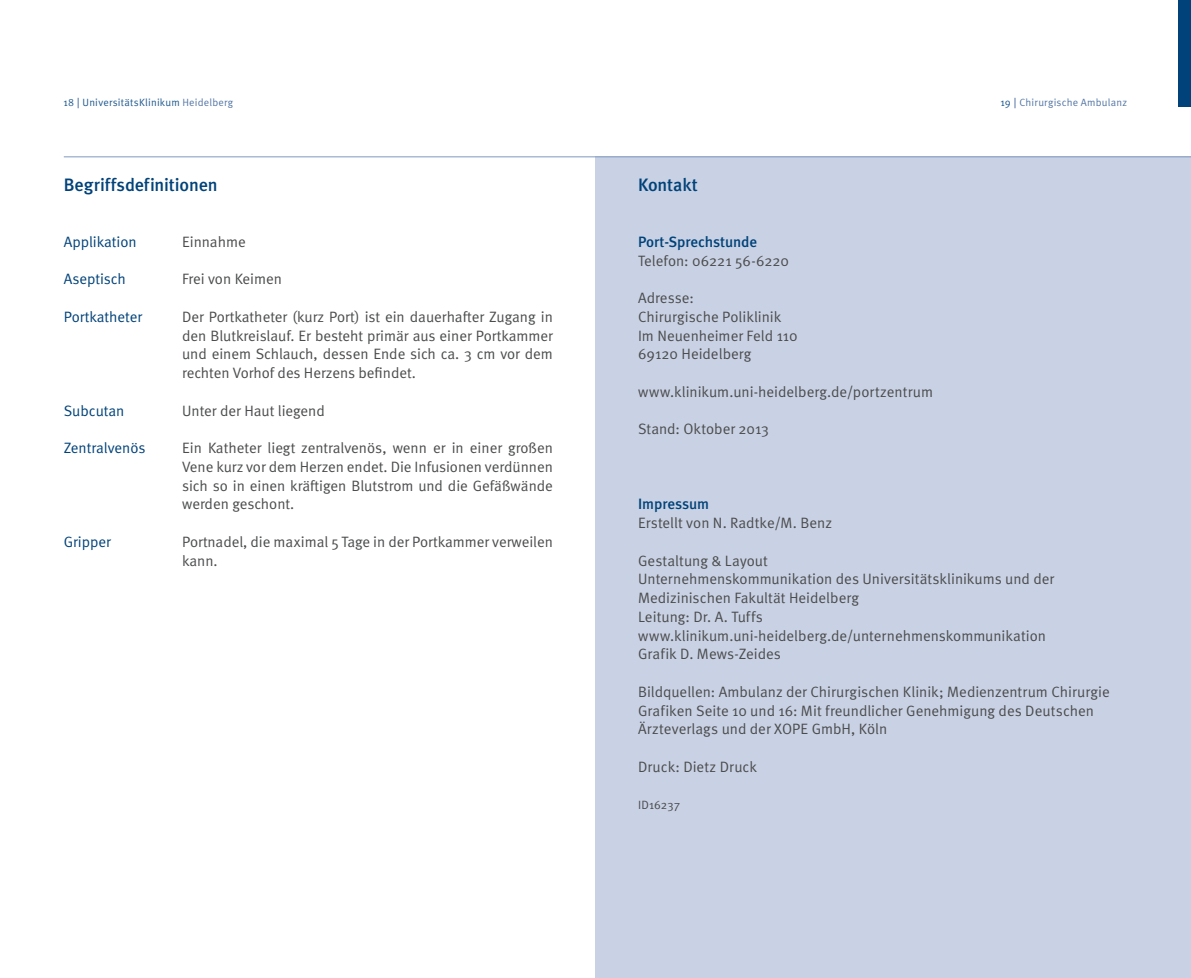
<style>
.page{position:relative;width:1191px;height:978px;background:#fff}
.page>*{position:absolute;margin:0;border:0;box-sizing:border-box;transform-origin:0 0}
.t1{font:500 18px "Meta";letter-spacing:-.005em;color:#004279}
.t2{font:15px/18.8px "Meta Normal";color:#4b4c4d}
.t3{font:15px "Meta Normal";color:#004279}
.t4{font:500 15px "Meta";letter-spacing:-.005em;color:#004279}
.t5{font:12px "Meta Normal";letter-spacing:.015em;color:#4b4c4d}
.t6{font:10.5px "Meta Normal";letter-spacing:.025em;color:#20598e}
.t7{font:10.5px "Meta Normal";letter-spacing:.02em;color:#5476a5}
.s1{color:#5476a5}
.s2{color:#20598e}
</style>
<div class="page">
<div style="left:1178px;top:0;width:13px;height:106px;background:#004279"></div>
<div style="left:595px;top:157px;width:596px;height:821px;background:#c9d2e4"></div>
<hr style="left:64px;top:156px;width:1127px;height:1px;background:#8198be">
<p class="t6" style="left:63px;top:97px;width:171px">18 UniversitätsKlinikum <span class="s1">Heidelberg</span></p>
<p class="t7" style="left:1000px;top:97px;width:128px"><span class="s2">19</span> Chirurgische Ambulanz</p>
<p class="t1" style="left:64px;top:174px;width:155px">Begriffsdefinitionen</p>
<p class="t3" style="left:64px;top:233px;width:74px">Applikation</p>
<p class="t2" style="left:182px;top:232px;width:65px">Einnahme</p>
<p class="t3" style="left:64px;top:270px;width:63px">Aseptisch</p>
<p class="t2" style="left:182px;top:270px;width:101px">Frei von Keimen</p>
<p class="t3" style="left:64px;top:308px;width:80px">Portkatheter</p>
<p class="t2" style="left:182px;top:307px;width:372px;text-align:justify">Der Portkatheter (kurz Port) ist ein dauerhafter Zugang in den Blutkreislauf. Er besteht primär aus einer Portkammer und einem Schlauch, dessen Ende sich ca. 3 cm vor dem rechten Vorhof des Herzens befindet.</p>
<p class="t3" style="left:64px;top:402px;width:62px">Subcutan</p>
<p class="t2" style="left:182px;top:401px;width:144px">Unter der Haut liegend</p>
<p class="t3" style="left:64px;top:439px;width:83px">Zentralvenös</p>
<p class="t2" style="left:182px;top:438px;width:372px;text-align:justify">Ein Katheter liegt zentralvenös, wenn er in einer großen Vene kurz vor dem Herzen endet. Die Infusionen verdünnen sich so in einen kräftigen Blutstrom und die Gefäßwände werden geschont.</p>
<p class="t3" style="left:64px;top:533px;width:49px">Gripper</p>
<p class="t2" style="left:182px;top:532px;width:372px">Portnadel, die maximal 5 Tage in der Portkammer verweilen kann.</p>
<p class="t1" style="left:638px;top:174px;width:61px">Kontakt</p>
<p class="t4" style="left:638px;top:233px;width:121px">Port-Sprechstunde</p>
<p class="t2" style="left:638px;top:251px;width:152px">Telefon: 06221 56-6220</p>
<p class="t2" style="left:638px;top:288px;width:161px">Adresse:<br>Chirurgische Poliklinik<br>Im Neuenheimer Feld 110<br>69120 Heidelberg</p>
<p class="t2" style="left:638px;top:382px;width:297px">www.klinikum.uni-heidelberg.de/portzentrum</p>
<p class="t2" style="left:638px;top:420px;width:132px">Stand: Oktober 2013</p>
<p class="t4" style="left:638px;top:495px;width:73px">Impressum</p>
<p class="t2" style="left:638px;top:513px;width:195px">Erstellt von N. Radtke/M. Benz</p>
<p class="t2" style="left:638px;top:551px;width:418px">Gestaltung &amp; Layout<br>Unternehmenskommunikation des Universitätsklinikums und der Medizinischen Fakultät Heidelberg<br>Leitung: Dr. A. Tuffs www.klinikum.uni-heidelberg.de/unternehmenskommunikation Grafik D. Mews-Zeides</p>
<p class="t2" style="left:638px;top:682px;width:473px">Bildquellen: Ambulanz der Chirurgischen Klinik; Medienzentrum Chirurgie<br>Grafiken Seite 10 und 16: Mit freundlicher Genehmigung des Deutschen<br>Ärzteverlags und der XOPE GmbH, Köln</p>
<p class="t2" style="left:638px;top:757px;width:120px">Druck: Dietz Druck</p>
<p class="t5" style="left:638px;top:798px;width:43px">ID16237</p>
</div>
